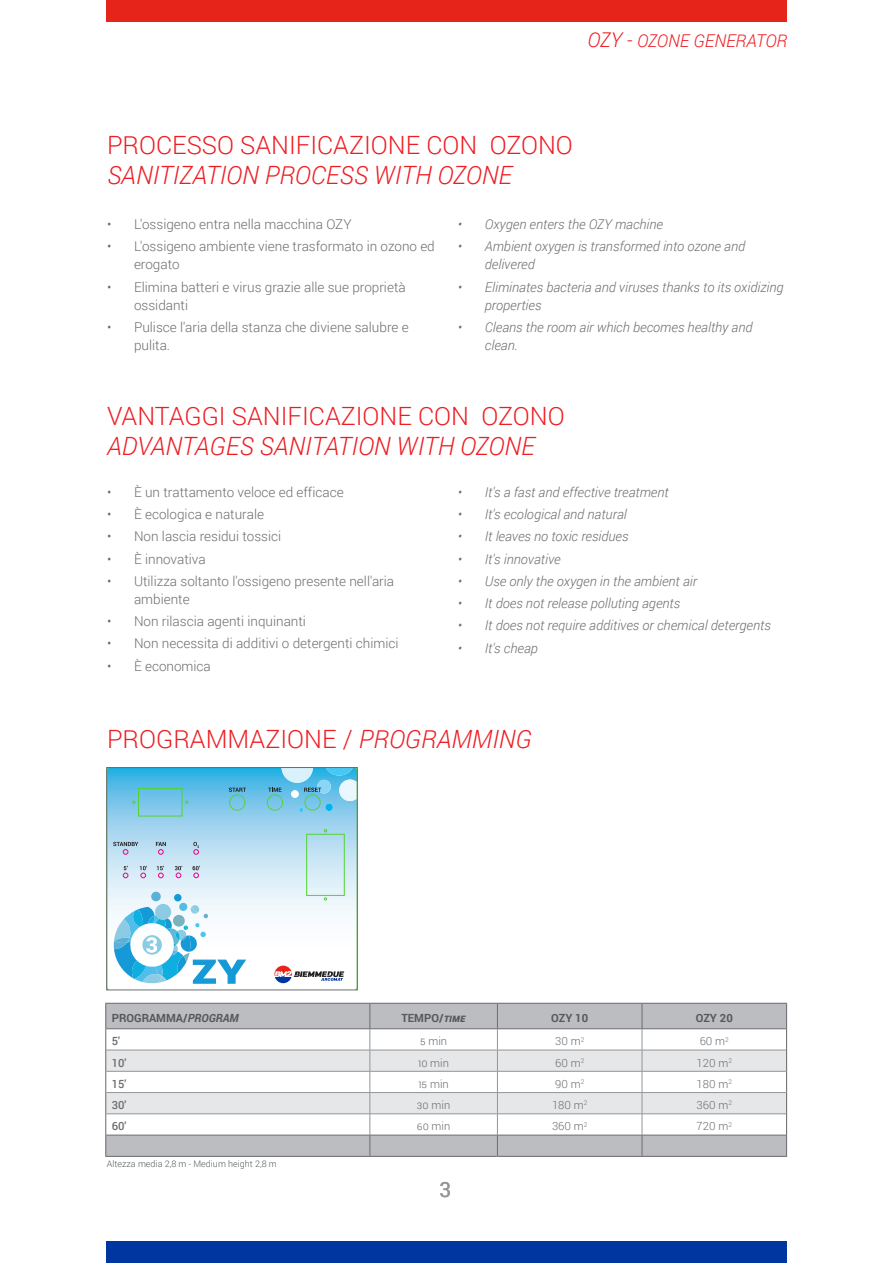
<style>
.page{position:relative;width:893px;height:1263px;background:#fff}
.page>*{position:absolute;margin:0;border:0;box-sizing:border-box;transform-origin:0 0}
.t1{font:300 25.2px "Roboto";color:#ee1d23}
.t2{font:italic 300 25.2px "Roboto";color:#ee1d23}
.t3{font:21px "Roboto";color:#939598}
.RIFERIMENTO_CAPITOLO{font:italic 300 17.7px "Roboto";color:#ee1d23}
.t4{font:300 13.5px/18px "Roboto";color:#6c6d70}
.t5{font:italic 300 13.5px/18px "Roboto";color:#6c6d70}
.t6{font:300 11.25px "Roboto";color:#6c6d70}
.TITOLO_TABELLA_ITA{font:700 11.25px "Roboto";color:#57585a}
.t7{font:500 11.25px "Roboto";color:#6c6d70}
.t8{font:300 9px "Roboto";color:#57585a}
.s1{font-size:20.4px}
.s2{font-style:italic}
</style>
<div class="page">
<div style="left:106px;top:0;width:681px;height:21px;background:#e72419"></div>
<div style="left:106px;top:1242px;width:681px;height:21px;background:#0036a0"></div>
<svg style="left:109px;top:769px;width:246px;height:215px"></svg>
<div style="left:325px;top:803px;width:8px;height:8px;background:#00b3ef;border-radius:50%"></div>
<svg style="left:299px;top:807px;width:5px;height:5px"></svg>
<svg style="left:229px;top:788px;width:17px;height:4px"></svg>
<svg style="left:268px;top:769px;width:87px;height:32px;background:#77c7e6"></svg>
<svg style="left:274px;top:965px;width:70px;height:18px"></svg>
<div style="left:138px;top:788px;width:44px;height:28px;border:1px solid #54d335"></div>
<div style="left:230px;top:795px;width:15px;height:15px;border:1px solid #54d335;border-radius:50%"></div>
<div style="left:267px;top:795px;width:16px;height:15px;border:1px solid #54d335;border-radius:50%"></div>
<div style="left:305px;top:795px;width:15px;height:15px;border:1px solid #54d335;border-radius:50%"></div>
<svg style="left:113px;top:842px;width:25px;height:12px"></svg>
<svg style="left:123px;top:866px;width:5px;height:12px"></svg>
<svg style="left:140px;top:866px;width:7px;height:12px"></svg>
<svg style="left:157px;top:866px;width:7px;height:12px"></svg>
<svg style="left:175px;top:866px;width:7px;height:12px"></svg>
<svg style="left:156px;top:842px;width:10px;height:12px"></svg>
<svg style="left:193px;top:842px;width:6px;height:12px"></svg>
<svg style="left:193px;top:866px;width:7px;height:12px"></svg>
<svg style="left:114px;top:891px;width:133px;height:93px"></svg>
<div style="left:106px;top:767px;width:252px;height:223px;border:1px solid #6c6d70"></div>
<hr style="left:105px;top:1003px;width:265px;height:1px;background:#6c6d70">
<hr style="left:370px;top:1003px;width:127px;height:1px;background:#6c6d70">
<hr style="left:497px;top:1003px;width:145px;height:1px;background:#6c6d70">
<hr style="left:642px;top:1003px;width:145px;height:1px;background:#6c6d70">
<hr style="left:105px;top:1156px;width:265px;height:1px;background:#6c6d70">
<hr style="left:370px;top:1156px;width:127px;height:1px;background:#6c6d70">
<hr style="left:497px;top:1156px;width:145px;height:1px;background:#6c6d70">
<hr style="left:642px;top:1156px;width:145px;height:1px;background:#6c6d70">
<svg style="left:105px;top:1004px;width:682px;height:152px"></svg>
<p class="RIFERIMENTO_CAPITOLO" style="left:587px;top:28px;width:201px"><span class="s1">OZY -</span> OZONE GENERATOR</p>
<p class="t1" style="left:107px;top:128px;width:467px">PROCESSO SANIFICAZIONE CON OZONO</p>
<p class="t2" style="left:107px;top:158px;width:407px">SANITIZATION PROCESS WITH OZONE</p>
<p class="t4" style="left:107px;top:215px;width:246px">• L'ossigeno entra nella macchina OZY</p>
<p class="t4" style="left:134px;top:237px;width:302px;text-indent:-27px">• L'ossigeno ambiente viene trasformato in ozono ed erogato</p>
<p class="t4" style="left:134px;top:277px;width:273px;text-indent:-27px">• Elimina batteri e virus grazie alle sue proprietà ossidanti</p>
<p class="t4" style="left:134px;top:318px;width:276px;text-indent:-27px">• Pulisce l'aria della stanza che diviene salubre e pulita.</p>
<p class="t5" style="left:458px;top:215px;width:207px">• Oxygen enters the OZY machine</p>
<p class="t5" style="left:485px;top:237px;width:262px;text-indent:-27px">• Ambient oxygen is transformed into ozone and delivered</p>
<p class="t5" style="left:485px;top:277px;width:300px;text-indent:-27px">• Eliminates bacteria and viruses thanks to its oxidizing properties</p>
<p class="t5" style="left:485px;top:318px;width:269px;text-indent:-27px">• Cleans the room air which becomes healthy and clean.</p>
<p class="t1" style="left:107px;top:398px;width:459px">VANTAGGI SANIFICAZIONE CON OZONO</p>
<p class="t2" style="left:107px;top:428px;width:429px">ADVANTAGES SANITATION WITH OZONE</p>
<p class="t4" style="left:107px;top:483px;width:238px">• È un trattamento veloce ed efficace</p>
<p class="t4" style="left:107px;top:505px;width:159px">• È ecologica e naturale</p>
<p class="t4" style="left:107px;top:527px;width:176px">• Non lascia residui tossici</p>
<p class="t4" style="left:107px;top:549px;width:100px">• È innovativa</p>
<p class="t4" style="left:134px;top:572px;width:262px;text-indent:-27px">• Utilizza soltanto l'ossigeno presente nell'aria ambiente</p>
<p class="t4" style="left:107px;top:612px;width:200px">• Non rilascia agenti inquinanti</p>
<p class="t4" style="left:107px;top:634px;width:293px">• Non necessita di additivi o detergenti chimici</p>
<p class="t4" style="left:107px;top:656px;width:105px">• È economica</p>
<p class="t5" style="left:458px;top:483px;width:212px">• It's a fast and effective treatment</p>
<p class="t5" style="left:458px;top:505px;width:170px">• It's ecological and natural</p>
<p class="t5" style="left:458px;top:527px;width:172px">• It leaves no toxic residues</p>
<p class="t5" style="left:458px;top:549px;width:104px">• It's innovative</p>
<p class="t5" style="left:458px;top:572px;width:241px">• Use only the oxygen in the ambient air</p>
<p class="t5" style="left:458px;top:594px;width:224px">• It does not release polluting agents</p>
<p class="t5" style="left:458px;top:616px;width:315px">• It does not require additives or chemical detergents</p>
<p class="t5" style="left:458px;top:638px;width:82px">• It's cheap</p>
<p class="t1" style="left:107px;top:722px;width:426px">PROGRAMMAZIONE / <span class="s2">PROGRAMMING</span></p>
<p class="TITOLO_TABELLA_ITA" style="left:112px;top:1010px;width:129px">PROGRAMMA/<span class="s2">PROGRAM</span></p>
<p class="TITOLO_TABELLA_ITA" style="left:401px;top:1010px;width:66px">TEMPO/<span class="s2">TIME</span></p>
<p class="TITOLO_TABELLA_ITA" style="left:551px;top:1010px;width:38px">OZY 10</p>
<p class="TITOLO_TABELLA_ITA" style="left:696px;top:1010px;width:38px">OZY 20</p>
<p class="t7" style="left:112px;top:1033px;width:10px">5'</p>
<p class="t6" style="left:420px;top:1033px;width:29px">5 min</p>
<p class="t6" style="left:555px;top:1033px;width:31px">30 m<sup>2</sup></p>
<p class="t6" style="left:700px;top:1033px;width:31px">60 m<sup>2</sup></p>
<p class="t7" style="left:112px;top:1055px;width:16px">10'</p>
<p class="t6" style="left:418px;top:1055px;width:32px">10 min</p>
<p class="t6" style="left:555px;top:1055px;width:31px">60 m<sup>2</sup></p>
<p class="t6" style="left:697px;top:1055px;width:37px">120 m<sup>2</sup></p>
<p class="t7" style="left:112px;top:1076px;width:16px">15'</p>
<p class="t6" style="left:418px;top:1076px;width:32px">15 min</p>
<p class="t6" style="left:555px;top:1076px;width:31px">90 m<sup>2</sup></p>
<p class="t6" style="left:697px;top:1076px;width:37px">180 m<sup>2</sup></p>
<p class="t7" style="left:112px;top:1097px;width:16px">30'</p>
<p class="t6" style="left:417px;top:1097px;width:35px">30 min</p>
<p class="t6" style="left:552px;top:1097px;width:37px">180 m<sup>2</sup></p>
<p class="t6" style="left:697px;top:1097px;width:37px">360 m<sup>2</sup></p>
<p class="t7" style="left:112px;top:1118px;width:16px">60'</p>
<p class="t6" style="left:417px;top:1118px;width:35px">60 min</p>
<p class="t6" style="left:552px;top:1118px;width:37px">360 m<sup>2</sup></p>
<p class="t6" style="left:697px;top:1118px;width:37px">720 m<sup>2</sup></p>
<p class="t8" style="left:107px;top:1158px;width:172px">Altezza media 2,8 m - Medium height 2,8 m</p>
<h2 class="t3" style="left:439px;top:1174px;width:13px">3</h2>
</div>
